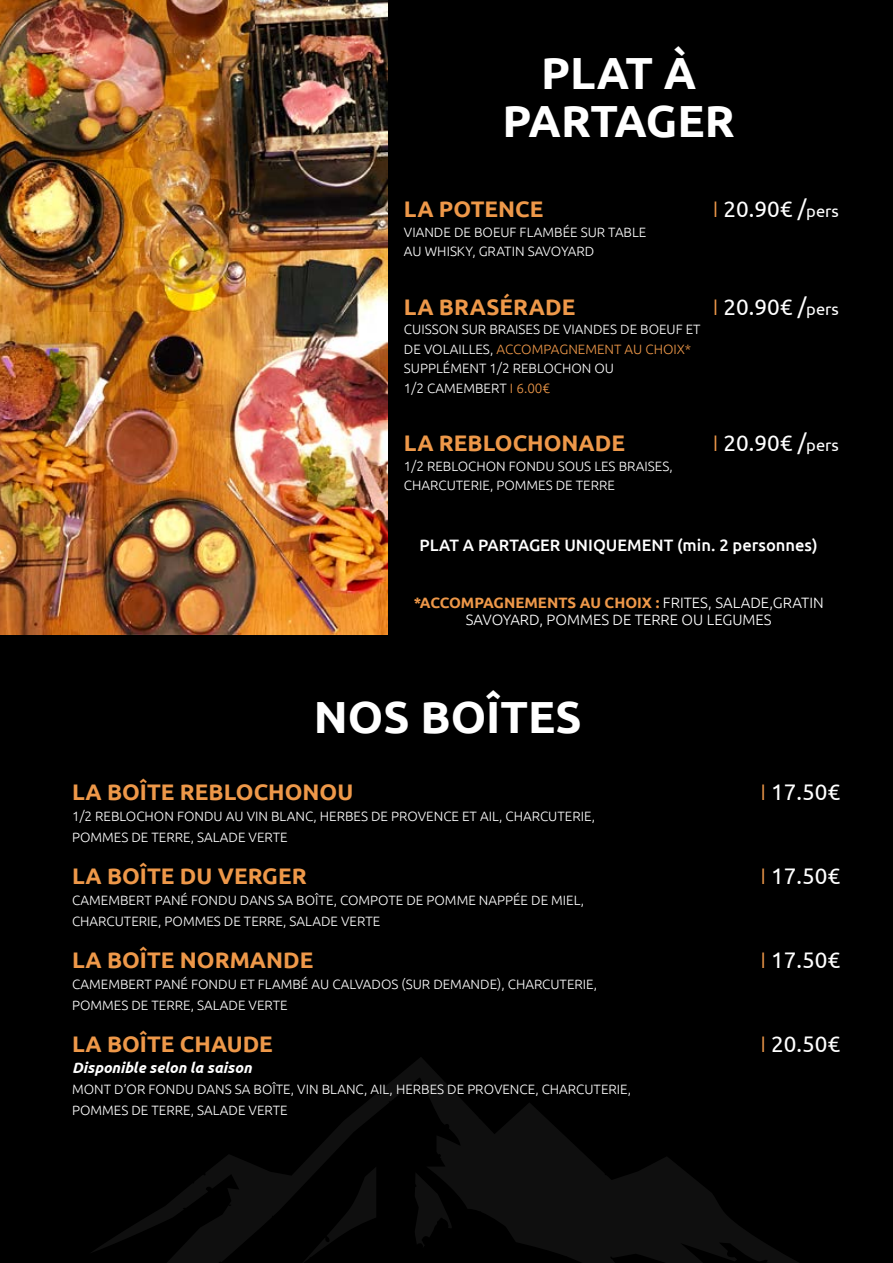
<style>
.page{position:relative;width:893px;height:1263px;background:#000}
.page>*{position:absolute;margin:0;border:0;box-sizing:border-box;transform-origin:0 0}
.t1{font:700 45px/48px "Ubuntu";color:#fff;text-align:center}
.t2{font:700 22.5px "Ubuntu";color:#ee9849}
.t3{font:22.5px "Ubuntu";color:#fff}
.t4{font:500 16.5px "Ubuntu";color:#fff}
.t5{font:300 15px/16.5px "Ubuntu";color:#fff;text-align:center}
.t6{font:italic 700 15px "Ubuntu";color:#fff}
.t7{font:300 13.5px/19.5px "Ubuntu";color:#fff}
.s1{color:#ee9849}
.s2{font-weight:300;color:#ee9849}
.s3{font-size:16.5px}
.s4{font-weight:700;color:#ee9849}
</style>
<div class="page">
<svg style="left:93px;top:1057px;width:706px;height:206px"></svg>
<img style="left:0;top:0;width:387px;height:635px">
<h1 class="t1" style="left:503px;top:48px;width:234px">PLAT À<br>PARTAGER</h1>
<h2 class="t2" style="left:404px;top:196px;width:141px">LA POTENCE</h2>
<p class="t7" style="left:404px;top:222px;width:244px">VIANDE DE BOEUF FLAMBÉE SUR TABLE<br>AU WHISKY, GRATIN SAVOYARD</p>
<h2 class="t2" style="left:404px;top:293px;width:173px">LA BRASÉRADE</h2>
<p class="t7" style="left:404px;top:319px;width:298px">CUISSON SUR BRAISES DE VIANDES DE BOEUF ET<br>DE VOLAILLES, <span class="s1">ACCOMPAGNEMENT AU CHOIX*<br></span>SUPPLÉMENT 1/2 REBLOCHON OU<br>1/2 CAMEMBERT <span class="s1">I 6.00€</span></p>
<h2 class="t3" style="left:713px;top:196px;width:128px"><span class="s2">I</span> 20.90€ /<span class="s3">pers</span></h2>
<h2 class="t3" style="left:713px;top:293px;width:128px"><span class="s2">I</span> 20.90€ /<span class="s3">pers</span></h2>
<h2 class="t2" style="left:404px;top:430px;width:223px">LA REBLOCHONADE</h2>
<p class="t7" style="left:404px;top:456px;width:270px">1/2 REBLOCHON FONDU SOUS LES BRAISES,<br>CHARCUTERIE, POMMES DE TERRE</p>
<h2 class="t3" style="left:713px;top:430px;width:128px"><span class="s2">I</span> 20.90€ /<span class="s3">pers</span></h2>
<p class="t4" style="left:420px;top:535px;width:400px">PLAT A PARTAGER UNIQUEMENT (min. 2 personnes)</p>
<p class="t5" style="left:414px;top:594px;width:412px"><span class="s4">*ACCOMPAGNEMENTS AU CHOIX :</span> FRITES, SALADE,GRATIN<br>SAVOYARD, POMMES DE TERRE OU LEGUMES</p>
<h1 class="t1" style="left:314px;top:693px;width:269px">NOS BOÎTES</h1>
<h2 class="t2" style="left:72px;top:778px;width:283px">LA BOÎTE REBLOCHONOU</h2>
<p class="t7" style="left:72px;top:805px;width:524px;line-height:21px">1/2 REBLOCHON FONDU AU VIN BLANC, HERBES DE PROVENCE ET AIL, CHARCUTERIE,<br>POMMES DE TERRE, SALADE VERTE</p>
<h2 class="t2" style="left:72px;top:862px;width:236px">LA BOÎTE DU VERGER</h2>
<p class="t7" style="left:72px;top:889px;width:514px;line-height:21px">CAMEMBERT PANÉ FONDU DANS SA BOÎTE, COMPOTE DE POMME NAPPÉE DE MIEL,<br>CHARCUTERIE, POMMES DE TERRE, SALADE VERTE</p>
<h2 class="t2" style="left:72px;top:946px;width:243px">LA BOÎTE NORMANDE</h2>
<p class="t7" style="left:72px;top:973px;width:527px;line-height:21px">CAMEMBERT PANÉ FONDU ET FLAMBÉ AU CALVADOS (SUR DEMANDE), CHARCUTERIE,<br>POMMES DE TERRE, SALADE VERTE</p>
<h2 class="t2" style="left:72px;top:1030px;width:202px">LA BOÎTE CHAUDE</h2>
<p class="t6" style="left:72px;top:1058px;width:181px">Disponible selon la saison</p>
<p class="t7" style="left:72px;top:1078px;width:561px;line-height:21px">MONT D’OR FONDU DANS SA BOÎTE, VIN BLANC, AIL, HERBES DE PROVENCE, CHARCUTERIE,<br>POMMES DE TERRE, SALADE VERTE</p>
<h2 class="t3" style="left:760px;top:778px;width:81px"><span class="s2">I</span> 17.50€</h2>
<h2 class="t3" style="left:760px;top:862px;width:81px"><span class="s2">I</span> 17.50€</h2>
<h2 class="t3" style="left:760px;top:946px;width:81px"><span class="s2">I</span> 17.50€</h2>
<h2 class="t3" style="left:760px;top:1030px;width:81px"><span class="s2">I</span> 20.50€</h2>
</div>
